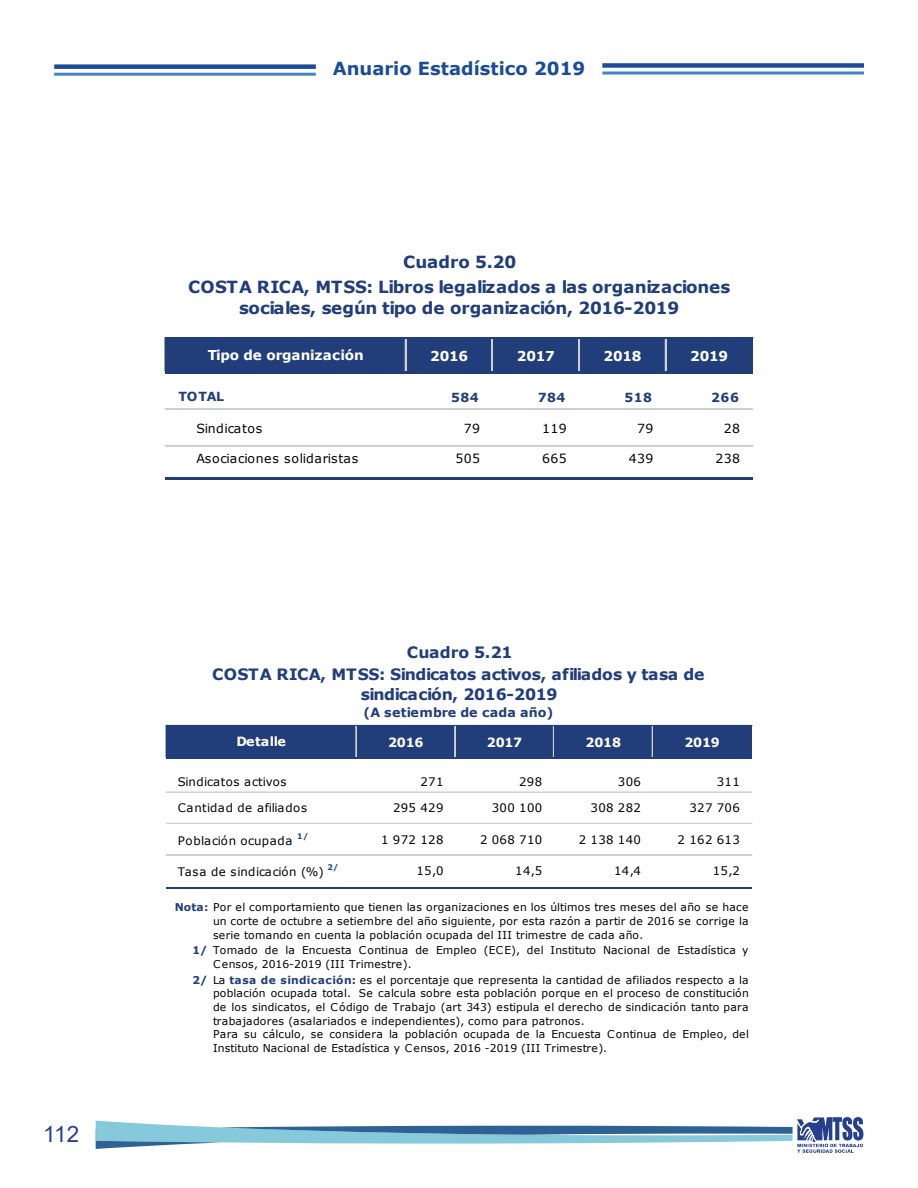
<style>
.page{position:relative;width:918px;height:1188px;background:#fff}
.page>*{position:absolute;margin:0;border:0;box-sizing:border-box;transform-origin:0 0}
.t1{font:22.5px "Arial";color:#253f8e}
.t2{font:700 18px "Verdana";color:#1a4c99}
.t3{font:700 16.65px/25px "Verdana";letter-spacing:-.01em;color:#213e7a;text-align:center}
.t4{font:700 15.6px/22.5px "Verdana";letter-spacing:-.02em;color:#213e7a;text-align:center}
.t5{font:700 13.5px "Verdana";letter-spacing:-.02em;color:#fff}
.t6{font:700 12.75px "Verdana";letter-spacing:-.02em;color:#fff}
.t7{font:700 12.75px "Verdana";letter-spacing:.01em;color:#213e7a}
.t8{font:12.6px "Verdana";letter-spacing:.03em;color:#000001}
.t9{font:700 12.6px "Verdana";letter-spacing:.04em;color:#213e7a}
.t10{font:11.7px "Verdana";letter-spacing:.03em;color:#000001}
.t11{font:10.8px/13.6px "Verdana";letter-spacing:.025em;color:#000001}
.t12{font:700 10.8px "Verdana";color:#213e7a}
.t13{font:700 7.8px "Verdana";color:#1a4c99}
.s1{font-weight:700;color:#213e7a}
</style>
<div class="page">
<hr style="left:54px;top:73px;width:262px;height:3px;background:#3e85c5">
<div style="left:54px;top:64px;width:262px;height:5px;background:#1c4c99"></div>
<hr style="left:602px;top:72px;width:262px;height:3px;background:#3e85c5">
<div style="left:602px;top:63px;width:262px;height:5px;background:#1c4c99"></div>
<svg style="left:96px;top:1121px;width:697px;height:28px"></svg>
<img style="left:797px;top:1117px;width:67px;height:36px">
<div style="left:166px;top:338px;width:587px;height:35px;background:#213e7a"></div>
<hr style="left:165px;top:338px;width:1px;height:33px;background:#213e7a">
<hr style="left:405px;top:339px;width:1px;height:32px;background:#cfd1d0">
<hr style="left:492px;top:339px;width:1px;height:32px;background:#cfd1d0">
<hr style="left:578px;top:339px;width:1px;height:32px;background:#cfd1d0">
<hr style="left:579px;top:339px;width:1px;height:32px;background:#cfd1d0">
<hr style="left:665px;top:339px;width:1px;height:32px;background:#cfd1d0">
<hr style="left:165px;top:371px;width:588px;height:2px;background:#213e7a">
<hr style="left:165px;top:409px;width:588px;height:1px;background:#cfd1d0">
<hr style="left:165px;top:445px;width:588px;height:1px;background:#cfd1d0">
<hr style="left:165px;top:478px;width:588px;height:2px;background:#213e7a">
<div style="left:167px;top:725px;width:585px;height:34px;background:#213e7a"></div>
<hr style="left:166px;top:725px;width:1px;height:32px;background:#213e7a">
<hr style="left:356px;top:726px;width:1px;height:31px;background:#cfd1d0">
<hr style="left:454px;top:726px;width:1px;height:31px;background:#cfd1d0">
<hr style="left:455px;top:726px;width:1px;height:31px;background:#cfd1d0">
<hr style="left:553px;top:726px;width:1px;height:31px;background:#cfd1d0">
<hr style="left:652px;top:726px;width:1px;height:31px;background:#cfd1d0">
<hr style="left:166px;top:757px;width:586px;height:2px;background:#213e7a">
<hr style="left:166px;top:792px;width:586px;height:1px;background:#cfd1d0">
<hr style="left:166px;top:823px;width:586px;height:1px;background:#cfd1d0">
<hr style="left:166px;top:854px;width:586px;height:1px;background:#cfd1d0">
<hr style="left:166px;top:855px;width:586px;height:1px;background:#cfd1d0">
<hr style="left:166px;top:887px;width:586px;height:2px;background:#213e7a">
<h1 class="t1" style="left:43px;top:1119px;width:37px">112</h1>
<h2 class="t2" style="left:333px;top:56px;width:254px">Anuario Estadístico 2019</h2>
<h3 class="t3" style="left:188px;top:249px;width:544px">Cuadro 5.20<br>COSTA RICA, MTSS: Libros legalizados a las organizaciones</h3>
<h3 class="t3" style="left:239px;top:295px;width:442px">sociales, según tipo de organización, 2016-2019</h3>
<p class="t5" style="left:208px;top:345px;width:157px">Tipo de organización</p>
<p class="t9" style="left:179px;top:388px;width:47px">TOTAL</p>
<p class="t5" style="left:430px;top:346px;width:39px">2016</p>
<p class="t5" style="left:517px;top:346px;width:39px">2017</p>
<p class="t5" style="left:604px;top:346px;width:39px">2018</p>
<p class="t5" style="left:690px;top:346px;width:39px">2019</p>
<p class="t9" style="left:451px;top:389px;width:29px">584</p>
<p class="t9" style="left:538px;top:389px;width:29px">784</p>
<p class="t9" style="left:625px;top:389px;width:29px">518</p>
<p class="t9" style="left:711px;top:389px;width:29px">266</p>
<p class="t8" style="left:196px;top:420px;width:68px">Sindicatos</p>
<p class="t8" style="left:464px;top:420px;width:18px">79</p>
<p class="t8" style="left:542px;top:420px;width:26px">119</p>
<p class="t8" style="left:637px;top:420px;width:18px">79</p>
<p class="t8" style="left:724px;top:420px;width:18px">28</p>
<p class="t8" style="left:196px;top:450px;width:164px">Asociaciones solidaristas</p>
<p class="t8" style="left:455px;top:450px;width:26px">505</p>
<p class="t8" style="left:542px;top:450px;width:26px">665</p>
<p class="t8" style="left:629px;top:450px;width:26px">439</p>
<p class="t8" style="left:715px;top:450px;width:26px">238</p>
<h3 class="t4" style="left:212px;top:641px;width:494px">Cuadro 5.21<br>COSTA RICA, MTSS: Sindicatos activos, afiliados y tasa de</h3>
<h3 class="t4" style="left:361px;top:683px;width:198px">sindicación, 2016-2019</h3>
<p class="t7" style="left:364px;top:703px;width:191px">(A setiembre de cada año)</p>
<p class="t6" style="left:237px;top:732px;width:51px">Detalle</p>
<p class="t6" style="left:388px;top:733px;width:37px">2016</p>
<p class="t6" style="left:487px;top:733px;width:37px">2017</p>
<p class="t6" style="left:586px;top:733px;width:37px">2018</p>
<p class="t6" style="left:684px;top:733px;width:37px">2019</p>
<p class="t10" style="left:178px;top:774px;width:110px">Sindicatos activos</p>
<p class="t10" style="left:420px;top:774px;width:25px">271</p>
<p class="t10" style="left:519px;top:774px;width:25px">298</p>
<p class="t10" style="left:618px;top:774px;width:25px">306</p>
<p class="t10" style="left:717px;top:774px;width:25px">311</p>
<p class="t10" style="left:178px;top:800px;width:131px">Cantidad de afiliados</p>
<p class="t10" style="left:393px;top:800px;width:52px">295 429</p>
<p class="t10" style="left:492px;top:800px;width:52px">300 100</p>
<p class="t10" style="left:591px;top:800px;width:52px">308 282</p>
<p class="t10" style="left:689px;top:800px;width:52px">327 706</p>
<p class="t10" style="left:178px;top:832px;width:116px">Población ocupada</p>
<p class="t13" style="left:297px;top:831px;width:13px">1/</p>
<p class="t10" style="left:381px;top:831px;width:64px">1 972 128</p>
<p class="t10" style="left:480px;top:831px;width:64px">2 068 710</p>
<p class="t10" style="left:579px;top:831px;width:64px">2 138 140</p>
<p class="t10" style="left:678px;top:831px;width:64px">2 162 613</p>
<p class="t10" style="left:178px;top:864px;width:148px">Tasa de sindicación (%)</p>
<p class="t13" style="left:327px;top:862px;width:13px">2/</p>
<p class="t10" style="left:416px;top:863px;width:29px">15,0</p>
<p class="t10" style="left:515px;top:863px;width:29px">14,5</p>
<p class="t10" style="left:614px;top:863px;width:29px">14,4</p>
<p class="t10" style="left:713px;top:863px;width:29px">15,2</p>
<p class="t11" style="left:175px;top:900px;width:575px"><span class="s1">Nota:</span> Por el comportamiento que tienen las organizaciones en los últimos tres meses del año se hace</p>
<p class="t12" style="left:192px;top:943px;width:17px">1/</p>
<p class="t11" style="left:213px;top:973px;width:537px;text-indent:-21px"><span class="s1">2/</span> La <span class="s1">tasa de sindicación:</span> es el porcentaje que representa la cantidad de afiliados respecto a la población ocupada total. Se calcula sobre esta población porque en el proceso de constitución de los sindicatos, el Código de Trabajo (art 343) estipula el derecho de sindicación tanto para trabajadores (asalariados e independientes), como para patronos.<br>Para su cálculo, se considera la población ocupada de la Encuesta Continua de Empleo, del Instituto Nacional de Estadística y C ensos, 2016 -2019 (III Trimestre).</p>
<p class="t11" style="left:213px;top:914px;width:537px">un corte de octubre a setiembre del año siguiente, por esta razón a partir de 2016 se corrige la serie tomando en cuenta la población ocupada del III trimestre de cada año.</p>
<p class="t11" style="left:213px;top:943px;width:537px">Tomado de la Encuesta Continua de Empleo (ECE), del Instituto Nacional de Estadística y<br>Censos, 2016-2019 (III Trimestre).</p>
</div>
